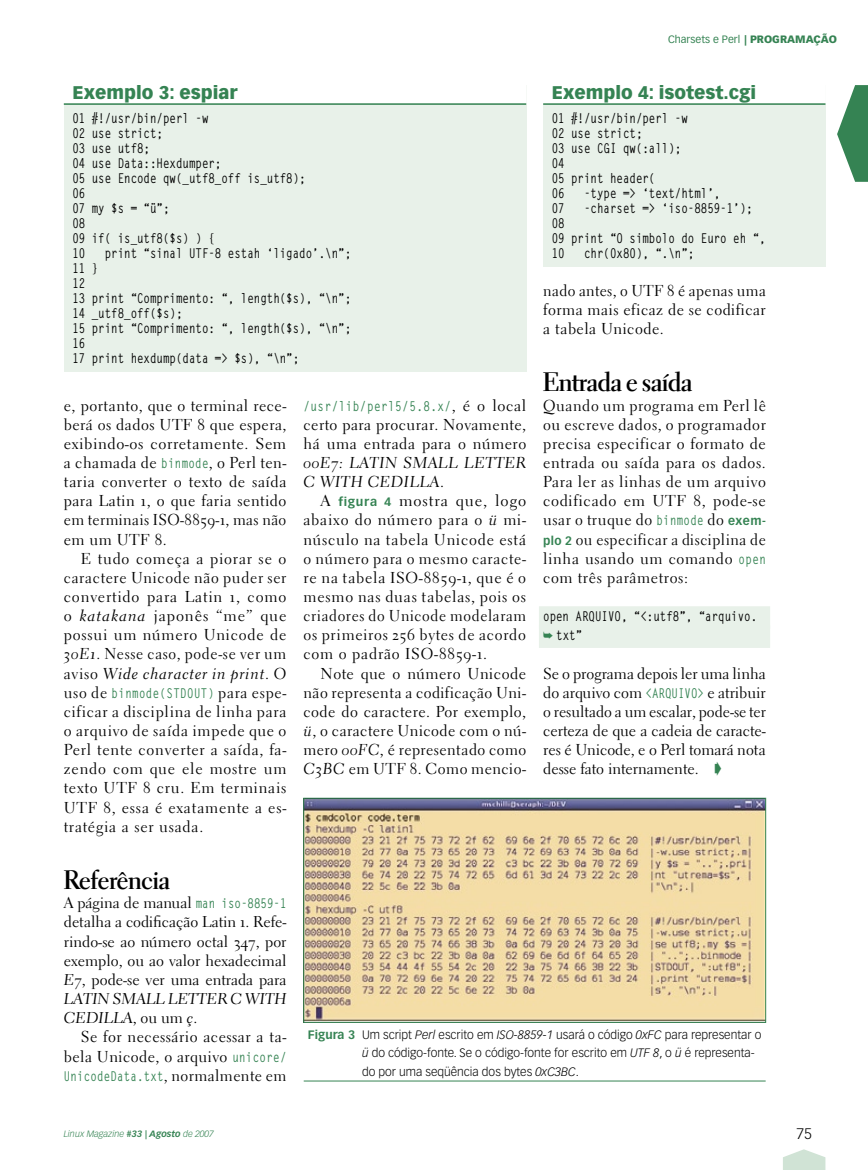
<style>
.page{position:relative;width:868px;height:1170px;background:#fff}
.page>*{position:absolute;margin:0;border:0;box-sizing:border-box;transform-origin:0 0}
.t1{font:27px "Electra LT Std Bold Display";color:#000}
.t2{font:900 18px "Vectora LT Std";color:#358353}
.t3{font:15.75px/19.2px "Electra LT Std";letter-spacing:.03em;color:#000;text-align:justify}
.t4{font:15.75px/19.2px "Electra LT Std Cursive";letter-spacing:.03em;color:#000}
.t5{font:15.75px "Electra LT Std Cursive";letter-spacing:.05em;color:#000}
.t6{font:15.6px/19.2px "Electra LT Std";color:#000;text-align:justify}
.t7{font:15.6px/19.2px "Electra LT Std Cursive";color:#000}
.t8{font:300 15px "Vectora LT Std";color:#000}
.t9{font:700 13.5px/15px "Letter Gothic Std";color:#000;scale:.8 1}
.t10{font:700 13.5px "Letter Gothic Std";letter-spacing:.04em;color:#358353;scale:.79 1}
.t11{font:700 13.5px "Letter Gothic Std";letter-spacing:.04em;color:#358353;scale:.81 1}
.t12{font:300 12px/18.9px "Vectora LT Std";color:#000}
.t13{font:10.5px "Vectora LT Std";color:#358353}
.t14{font:italic 300 9px "Vectora LT Std";color:#358353}
.s1{font-weight:900}
.s2{font-family:"Letter Gothic Std";font-weight:700;font-size:13.5px;color:#358353}
.s3{font-family:"Vectora LT Std";font-weight:700;font-size:12px;color:#358353}
.s4{color:#358353}
.s5{font-family:"Electra LT Std Cursive"}
.s6{font-family:"Electra LT Std"}
.s7{font-family:"Electra LT Std";font-weight:400;font-size:15.75px;color:#000}
.s8{font-family:"Letter Gothic Std";font-weight:700;font-size:13.35px;color:#358353}
.s9{font-weight:700;color:#358353}
.s10{font-style:italic}
.s11{font-weight:700}
</style>
<div class="page">
<svg style="left:837px;top:85px;width:30px;height:97px"></svg>
<svg style="left:783px;top:1149px;width:42px;height:20px"></svg>
<div style="left:539px;top:606px;width:231px;height:22px;background:#e8f1e9"></div>
<div style="left:539px;top:625px;width:231px;height:23px;background:#e8f1e9"></div>
<div style="left:64px;top:85px;width:462px;height:286px;background:#e8f1e9"></div>
<div style="left:63px;top:79px;width:463px;height:24px;background:#fff"></div>
<hr style="left:64px;top:103px;width:462px;height:2px;background:#358353">
<hr style="left:304px;top:1080px;width:461px;height:1px;background:#358353">
<img style="left:305px;top:800px;width:458px;height:220px">
<div style="left:303px;top:798px;width:462px;height:224px;border:1px solid #358353"></div>
<div style="left:543px;top:85px;width:282px;height:181px;background:#e8f1e9"></div>
<div style="left:542px;top:79px;width:283px;height:24px;background:#fff"></div>
<hr style="left:543px;top:103px;width:282px;height:2px;background:#358353">
<p class="t13" style="left:668px;top:33px;width:170px">Charsets e Perl <span class="s1">| PROGRAMAÇÃO</span></p>
<p class="t2" style="left:72px;top:81px;width:167px">Exemplo 3: espiar</p>
<p class="t9" style="left:72px;top:110px;width:293px">01 #!/usr/bin/perl -w<br>02 use strict;<br>03 use utf8;<br>04 use Data::Hexdumper;<br>05 use Encode qw(_utf8_off is_utf8);<br>06<br>07 my $s = “ü”;<br>08<br>09 if( is_utf8($s) ) {<br>10</p>
<p class="t2" style="left:551px;top:81px;width:206px">Exemplo 4: isotest.cgi</p>
<p class="t9" style="left:551px;top:110px;width:172px">01 #!/usr/bin/perl -w<br>02 use strict;<br>03 use CGI qw(:all);<br>04<br>05 print header(<br>06</p>
<p class="t9" style="left:584px;top:185px;width:172px">-type =&gt; ‘text/html’,</p>
<p class="t9" style="left:551px;top:200px;width:18px">07</p>
<p class="t9" style="left:584px;top:200px;width:212px">-charset =&gt; ‘iso-8859-1’);</p>
<p class="t9" style="left:551px;top:215px;width:269px">08<br>09 print “O simbolo do Euro eh “,<br>10</p>
<p class="t9" style="left:105px;top:245px;width:309px">print “sinal UTF-8 estah ‘ligado’.\n”;</p>
<p class="t9" style="left:72px;top:260px;width:350px">11 }<br>12<br>13 print “Comprimento: “, length($s), “\n”;<br>14 _utf8_off($s);<br>15 print “Comprimento: “, length($s), “\n”;<br>16<br>17 print hexdump(data =&gt; $s), “\n”;</p>
<p class="t9" style="left:584px;top:245px;width:139px">chr(0x80), “.\n”;</p>
<p class="t3" style="left:543px;top:281px;width:224px">nado antes, o UTF 8 é apenas uma forma mais eficaz de se codificar a tabela Unicode.</p>
<h1 class="t1" style="left:543px;top:366px;width:150px">Entrada e saída</h1>
<p class="t3" style="left:543px;top:395px;width:224px">Quando um programa em Perl lê ou escreve dados, o programador precisa especificar o formato de entrada ou saída para os dados.<br>Para ler as linhas de um arquivo codificado em UTF 8, pode-se usar o truque do <span class="s2">binmode</span> do <span class="s3">exem&shy;plo 2</span> ou especificar a disciplina de linha usando um comando <span class="s2">open </span>com três parâmetros:</p>
<p class="t9" style="left:543px;top:607px;width:269px;line-height:19.2px">open ARQUIVO, “&lt;:utf8”, “arquivo. <span class="s4">➥</span> txt”</p>
<p class="t3" style="left:543px;top:663px;width:224px">Se o programa depois ler uma linha do arquivo com <span class="s2">&lt;ARQUIVO&gt;</span> e atribuir o resultado a um escalar, pode-se ter certeza de que a cadeia de caracte&shy;res é Unicode, e o Perl tomará nota desse fato internamente. <span class="s4">➧</span></p>
<p class="t3" style="left:64px;top:395px;width:224px">e, portanto, que o terminal rece&shy;berá os dados UTF 8 que espera, exibindo-os corretamente. Sem a chamada de <span class="s2">binmode</span>, o Perl ten&shy;taria converter o texto de saída para Latin 1, o que faria sentido em terminais ISO-8859-1, mas não em um UTF 8.</p>
<p class="t3" style="left:64px;top:548px;width:224px;text-indent:17px">E tudo começa a piorar se o caractere Unicode não puder ser convertido para Latin 1, como o <span class="s5">katakana</span> japonês “me” que possui um número Unicode de <span class="s5">30E1</span>. Nesse caso, pode-se ver um</p>
<p class="t5" style="left:64px;top:663px;width:224px"><span class="s6">aviso</span> Wide character in print<span class="s6">. O</span></p>
<p class="t10" style="left:64px;top:684px;width:283px"><span class="s7">uso de</span> binmode(STDOUT) <span class="s7">para espe-</span></p>
<p class="t3" style="left:64px;top:702px;width:224px">cificar a disciplina de linha para o arquivo de saída impede que o Perl tente converter a saída, fa&shy;zendo com que ele mostre um texto UTF 8 cru. Em terminais UTF 8, essa é exatamente a es&shy;tratégia a ser usada.</p>
<h1 class="t1" style="left:64px;top:863px;width:107px">Referência</h1>
<p class="t6" style="left:64px;top:893px;width:224px">A página de manual <span class="s8">man iso-8859-1 </span>detalha a codificação Latin 1. Refe&shy;rindo-se ao número octal 347, por exemplo, ou ao valor hexadecimal <span class="s5">E7</span>, pode-se ver uma entrada para</p>
<p class="t7" style="left:64px;top:989px;width:224px">LATIN SMALL LETTER C WITH<br>CEDILLA<span class="s6">, ou um</span> ç<span class="s6">.</span></p>
<p class="t3" style="left:64px;top:1027px;width:224px;text-align:right">Se for necessário acessar a ta&shy;bela Unicode, o arquivo <span class="s2">unicore/</span></p>
<p class="t10" style="left:64px;top:1067px;width:283px">UnicodeData.txt<span class="s7">, normalmente em</span></p>
<p class="t11" style="left:303px;top:397px;width:276px">/usr/lib/perl5/5.8.x/<span class="s7">, é o local</span></p>
<p class="t3" style="left:303px;top:414px;width:224px">certo para procurar. Novamente, há uma entrada para o número</p>
<p class="t4" style="left:303px;top:453px;width:224px">00E7: LATIN SMALL LETTER<br>C WITH CEDILLA<span class="s6">.</span></p>
<p class="t3" style="left:303px;top:491px;width:224px;text-indent:17px">A <span class="s3">figura 4</span> mostra que, logo abaixo do número para o <span class="s5">ü</span> mi&shy;núsculo na tabela Unicode está o número para o mesmo caracte&shy;re na tabela ISO-8859-1, que é o mesmo nas duas tabelas, pois os criadores do Unicode modelaram os primeiros 256 bytes de acordo com o padrão ISO-8859-1.</p>
<p class="t3" style="left:303px;top:663px;width:224px;text-indent:17px">Note que o número Unicode não representa a codificação Uni&shy;code do caractere. Por exemplo, <span class="s5">ü</span>, o caractere Unicode com o nú&shy;mero <span class="s5">00FC</span>, é representado como <span class="s5">C3BC</span> em UTF 8. Como mencio-</p>
<p class="t12" style="left:362px;top:1024px;width:401px;text-indent:-54px"><span class="s9">Figura 3</span> Um script <span class="s10">Perl</span> escrito em <span class="s10">ISO-8859-1</span> usará o código <span class="s10">0xFC</span> para representar o <span class="s10">ü</span> do código-fonte. Se o código-fonte for escrito em <span class="s10">UTF 8</span>, o <span class="s10">ü</span> é representa&shy;do por uma seqüência dos bytes <span class="s10">0xC3BC</span>.</p>
<p class="t14" style="left:64px;top:1127px;width:151px">Linux Magazine <span class="s11">#33 | Agosto</span> de 2007</p>
<p class="t8" style="left:796px;top:1124px;width:17px">75</p>
</div>
